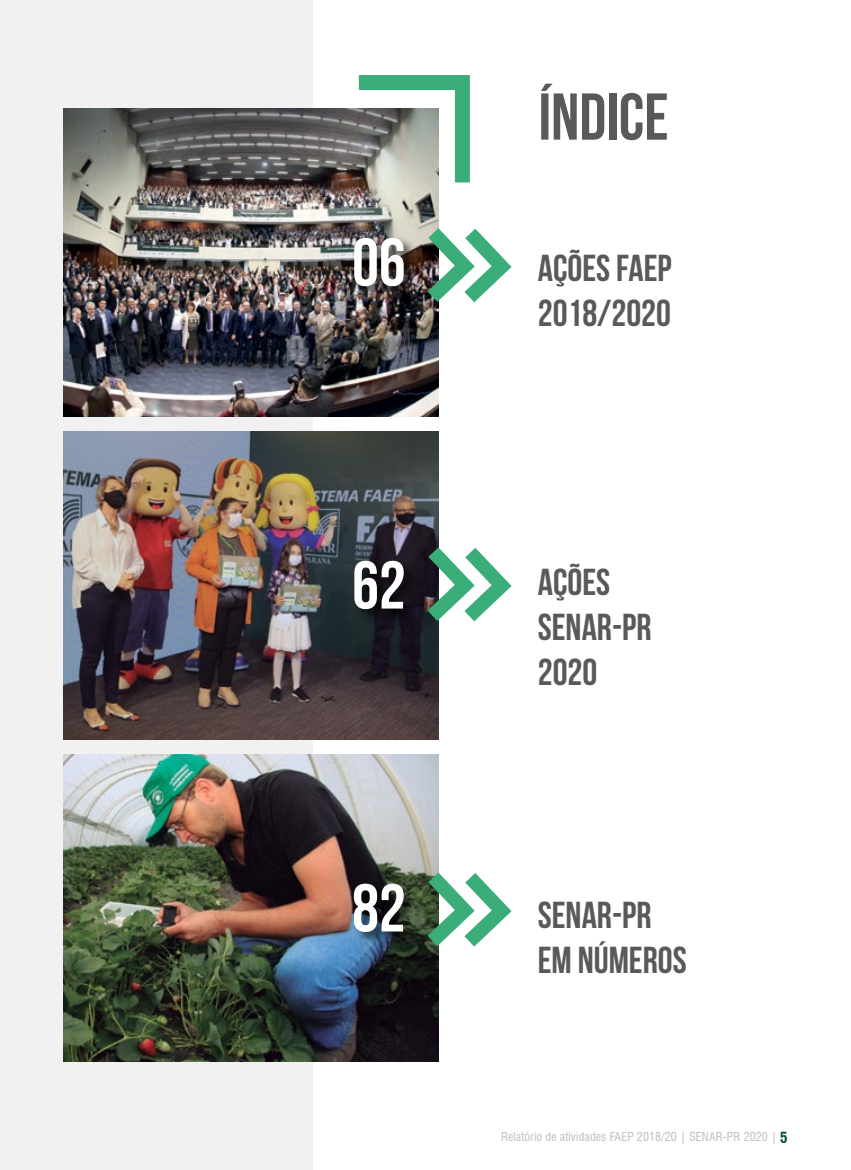
<style>
.page{position:relative;width:851px;height:1170px;background:#fff}
.page>*{position:absolute;margin:0;border:0;box-sizing:border-box;transform-origin:0 0}
.t1{font:700 67.5px "Bebas Neue";color:#fff}
.t2{font:700 66px "Bebas Neue";color:#58595b}
.t3{font:700 37.5px/45px "Bebas Neue";color:#58595b}
.t4{font:condensed 12px "Swiss 721 BT";letter-spacing:.01em;color:#bcbec0}
.s1{font-weight:700;font-size:15px;color:#00522a}
</style>
<div class="page">
<div style="left:0;top:0;width:312px;height:1169px;background:#f1f1f2"></div>
<svg style="left:344px;top:75px;width:126px;height:122px"></svg>
<img style="left:64px;top:109px;width:374px;height:307px">
<div style="left:353px;top:236px;width:65px;height:64px;background:#000;opacity:.75"></div>
<img style="left:64px;top:432px;width:374px;height:307px">
<img style="left:64px;top:754px;width:374px;height:307px">
<div style="left:352px;top:559px;width:65px;height:64px;background:#000;opacity:.75"></div>
<div style="left:352px;top:881px;width:65px;height:63px;background:#000;opacity:.75"></div>
<svg style="left:427px;top:228px;width:84px;height:74px"></svg>
<svg style="left:427px;top:547px;width:84px;height:74px"></svg>
<svg style="left:427px;top:872px;width:84px;height:74px"></svg>
<h2 class="t2" style="left:538px;top:81px;width:131px">ÍNDICE</h2>
<h1 class="t1" style="left:352px;top:225px;width:55px">06</h1>
<p class="t3" style="left:537px;top:245px;width:136px">AÇÕES FAEP<br>2018/2020</p>
<h1 class="t1" style="left:352px;top:548px;width:55px">62</h1>
<h1 class="t1" style="left:352px;top:871px;width:55px">82</h1>
<p class="t3" style="left:537px;top:558px;width:115px">AÇÕES<br>SENAR-PR<br>2020</p>
<p class="t3" style="left:537px;top:891px;width:150px">SENAR-PR<br>EM NÚMEROS</p>
<p class="t4" style="left:501px;top:1128px;width:288px">Relatório de atividades FAEP 2018/20 | SENAR-PR 2020 | <span class="s1">5</span></p>
</div>
